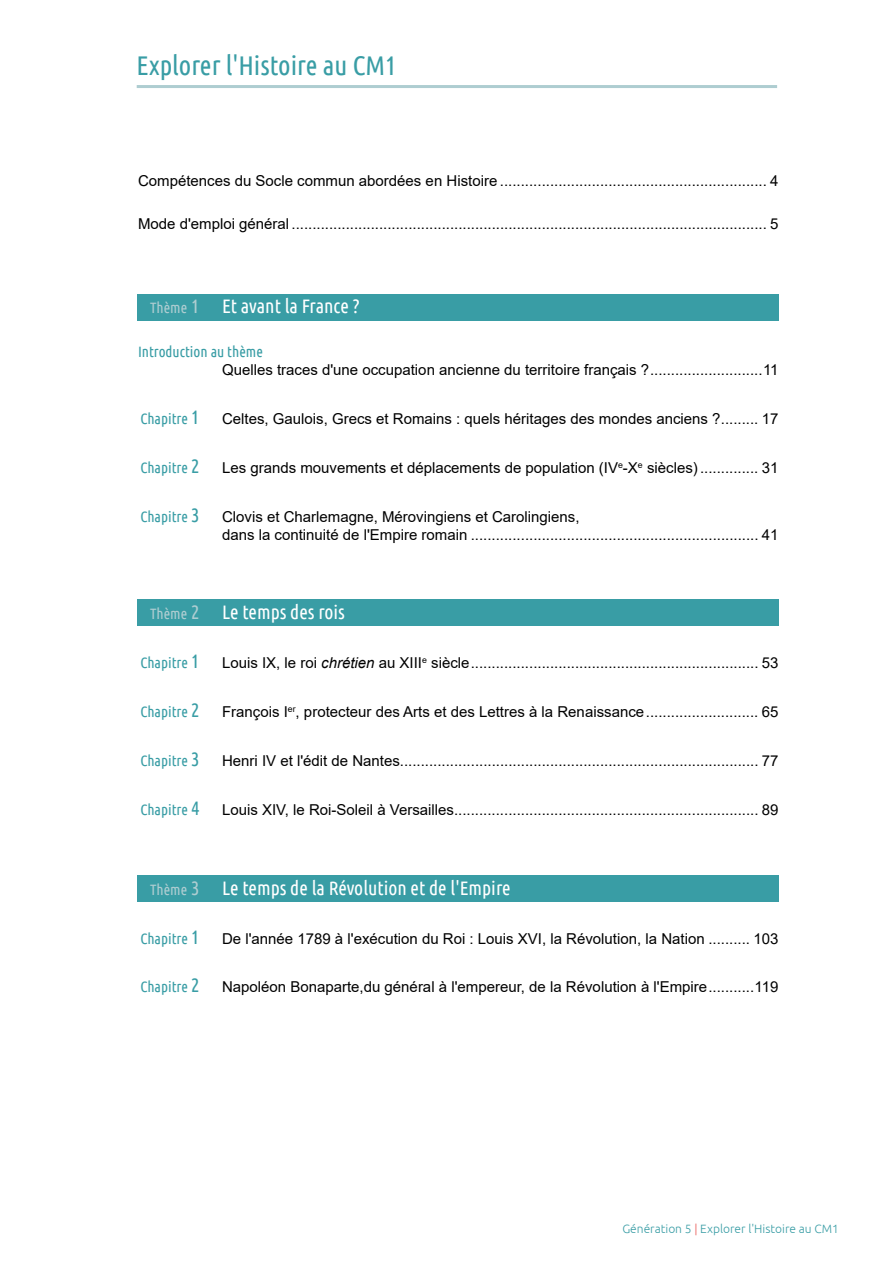
<style>
.page{position:relative;width:893px;height:1263px;background:#fff}
.page>*{position:absolute;margin:0;border:0;box-sizing:border-box;transform-origin:0 0}
.t1{font:27px "Ubuntu Condensed";color:#399da5}
.t2{font:19.5px "Ubuntu Condensed";color:#fff}
.t3{font:15px/18px "Arial";color:#000}
.t4{font:15px "Ubuntu Condensed";color:#399da5}
.t5{font:300 12px "Ubuntu";color:#399da5}
.s1{font-size:15px;color:#aecdd1}
.s2{color:#aecdd1}
.s3{font-family:"Ubuntu Condensed";color:#399da5}
.s4{font-family:"Ubuntu Condensed";font-size:19.5px;color:#399da5}
.s5{font-style:italic}
.s6{color:#e85753}
</style>
<div class="page">
<div style="left:137px;top:875px;width:641px;height:26px;background:#399da5"></div>
<div style="left:137px;top:599px;width:641px;height:26px;background:#399da5"></div>
<div style="left:137px;top:294px;width:641px;height:27px;background:#399da5"></div>
<hr style="left:137px;top:85px;width:640px;height:3px;background:#aecdd1">
<h1 class="t1" style="left:137px;top:49px;width:262px">Explorer l'Histoire au CM1</h1>
<p class="t3" style="left:138px;top:171px;width:642px">Compétences du Socle commun abordées en Histoire ................................................................ 4</p>
<p class="t3" style="left:138px;top:215px;width:642px">Mode d'emploi général .................................................................................................................. 5</p>
<h2 class="t2" style="left:150px;top:294px;width:211px"><span class="s1">Thème</span> <span class="s2">1</span> Et avant la France ?</h2>
<p class="t4" style="left:138px;top:342px;width:126px">Introduction au thème</p>
<p class="t3" style="left:222px;top:360px;width:558px">Quelles traces d'une occupation ancienne du territoire français ?...........................11</p>
<p class="t3" style="left:140px;top:409px;width:640px"><span class="s3">Chapitre</span> <span class="s4">1</span> Celtes, Gaulois, Grecs et Romains : quels héritages des mondes anciens ?......... 17</p>
<p class="t3" style="left:140px;top:458px;width:640px"><span class="s3">Chapitre</span> <span class="s4">2</span> Les grands mouvements et déplacements de population (IV<sup>e</sup>-X<sup>e</sup> siècles).............. 31</p>
<p class="t3" style="left:222px;top:507px;width:558px;text-indent:-82px"><span class="s3">Chapitre</span> <span class="s4">3</span> Clovis et Charlemagne, Mérovingiens et Carolingiens,<br>dans la continuité de l'Empire romain ..................................................................... 41</p>
<h2 class="t2" style="left:150px;top:600px;width:196px"><span class="s1">Thème</span> <span class="s2">2</span> Le temps des rois</h2>
<p class="t3" style="left:140px;top:654px;width:640px"><span class="s3">Chapitre</span> <span class="s4">1</span> Louis IX, le roi <span class="s5">chrétien</span> au XIII<sup>e</sup> siècle..................................................................... 53</p>
<p class="t3" style="left:140px;top:703px;width:640px"><span class="s3">Chapitre</span> <span class="s4">2</span> François I<sup>er</sup>, protecteur des Arts et des Lettres à la Renaissance........................... 65</p>
<p class="t3" style="left:140px;top:752px;width:640px"><span class="s3">Chapitre</span> <span class="s4">3</span> Henri IV et l'édit de Nantes...................................................................................... 77</p>
<p class="t3" style="left:140px;top:800px;width:640px"><span class="s3">Chapitre</span> <span class="s4">4</span> Louis XIV, le Roi-Soleil à Versailles......................................................................... 89</p>
<h2 class="t2" style="left:150px;top:876px;width:362px"><span class="s1">Thème</span> <span class="s2">3</span> Le temps de la Révolution et de l'Empire</h2>
<p class="t3" style="left:140px;top:929px;width:640px"><span class="s3">Chapitre</span> <span class="s4">1</span> De l'année 1789 à l'exécution du Roi : Louis XVI, la Révolution, la Nation .......... 103</p>
<p class="t3" style="left:140px;top:978px;width:640px"><span class="s3">Chapitre</span> <span class="s4">2</span> Napoléon Bonaparte,du général à l'empereur, de la Révolution à l'Empire...........119</p>
<p class="t5" style="left:622px;top:1222px;width:218px">Génération 5 <span class="s6">|</span> Explorer l'Histoire au CM1</p>
</div>
